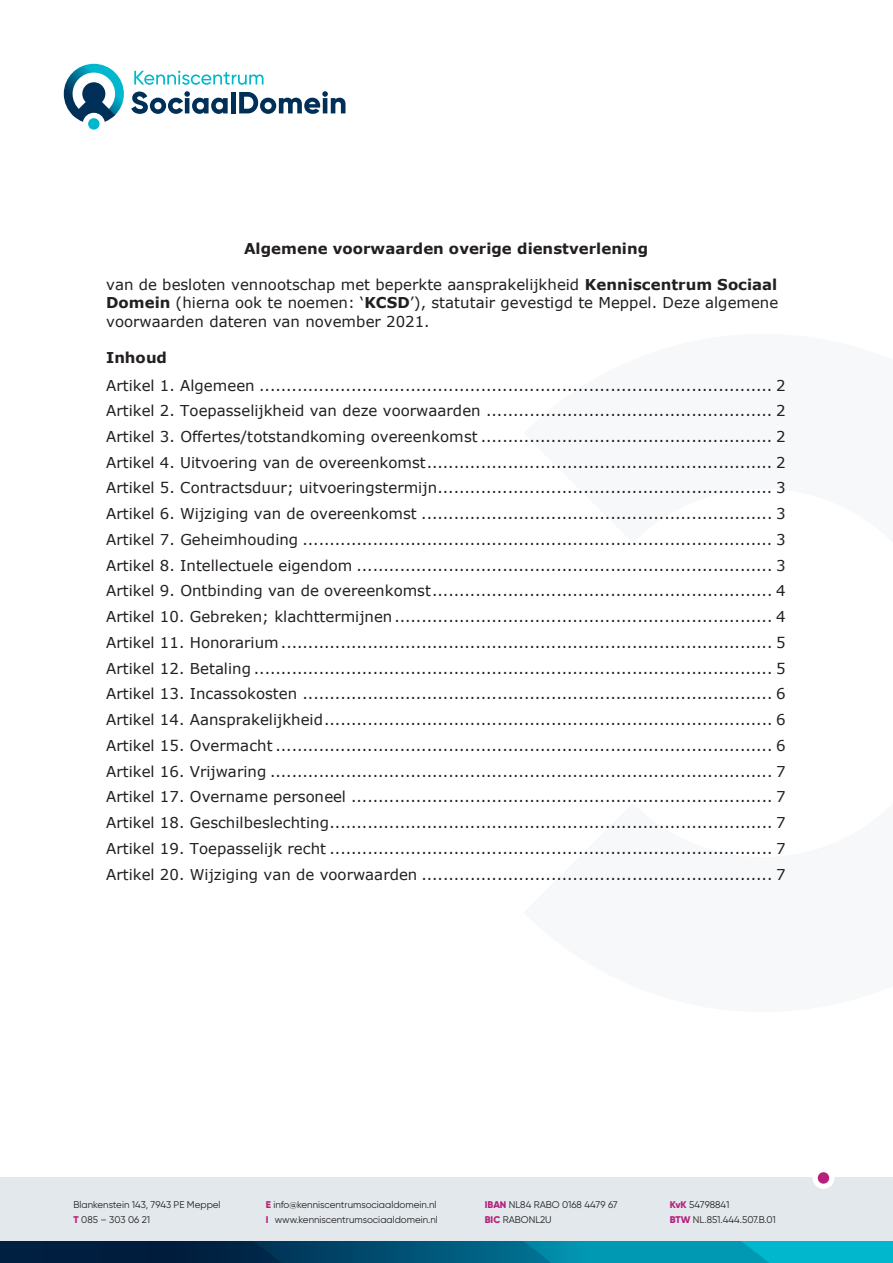
<style>
.page{position:relative;width:893px;height:1263px;background:#fff}
.page>*{position:absolute;margin:0;border:0;box-sizing:border-box;transform-origin:0 0}
.t1{font:15px/25.8px "Verdana";color:#231f20;text-align:justify}
.t2{font:700 15px "Verdana";color:#231f20}
.t3{font:12px "Verdana";letter-spacing:-.005em;color:#231f20}
.t4{font:9.75px "Gilroy";color:#231f20}
.s1{font-weight:700}
.s2{font-weight:800;color:#b5207a}
.s3{color:#0070c0}
</style>
<div class="page">
<div style="left:0;top:1178px;width:893px;height:85px;background:#e2e8eb"></div>
<svg style="left:131px;top:91px;width:97px;height:23px"></svg>
<div style="left:231px;top:92px;width:5px;height:21px;background:#003058"></div>
<svg style="left:239px;top:91px;width:106px;height:23px"></svg>
<svg style="left:134px;top:71px;width:129px;height:14px"></svg>
<div style="left:88px;top:118px;width:12px;height:12px;background:#00b7ce;border-radius:50%"></div>
<svg style="left:64px;top:64px;width:60px;height:58px"></svg>
<div style="left:812px;top:1167px;width:22px;height:22px;background:#fff;border-radius:50%"></div>
<div style="left:818px;top:1172px;width:11px;height:12px;background:#b5207a;border-radius:50%"></div>
<svg style="left:0;top:1242px;width:893px;height:21px;background:#006381"></svg>
<p class="t2" style="left:244px;top:238px;width:406px">Algemene voorwaarden overige dienstverlening</p>
<p class="t1" style="left:106px;top:276px;width:674px;line-height:18.1px">van de besloten vennootschap met beperkte aansprakelijkheid <span class="s1">Kenniscentrum Sociaal Domein</span> (hierna ook te noemen: ‘<span class="s1">KCSD</span>’), statutair gevestigd te Meppel. Deze algemene voorwaarden dateren van november 2021.</p>
<p class="t2" style="left:106px;top:347px;width:62px">Inhoud</p>
<p class="t1" style="left:106px;top:372px;width:681px">Artikel 1. Algemeen ............................................................................................... 2<br>Artikel 2. Toepasselijkheid van deze voorwaarden ..................................................... 2<br>Artikel 3. Offertes/totstandkoming overeenkomst ...................................................... 2<br>Artikel 4. Uitvoering van de overeenkomst................................................................ 2<br>Artikel 5. Contractsduur; uitvoeringstermijn.............................................................. 3<br>Artikel 6. Wijziging van de overeenkomst ................................................................. 3<br>Artikel 7. Geheimhouding ....................................................................................... 3<br>Artikel 8. Intellectuele eigendom ............................................................................. 3<br>Artikel 9. Ontbinding van de overeenkomst............................................................... 4<br>Artikel 10. Gebreken; klachttermijnen...................................................................... 4<br>Artikel 11. Honorarium........................................................................................... 5<br>Artikel 12. Betaling ................................................................................................ 5<br>Artikel 13. Incassokosten ....................................................................................... 6<br>Artikel 14. Aansprakelijkheid................................................................................... 6<br>Artikel 15. Overmacht ............................................................................................ 6<br>Artikel 16. Vrijwaring ............................................................................................. 7<br>Artikel 17. Overname personeel .............................................................................. 7<br>Artikel 18. Geschilbeslechting.................................................................................. 7<br>Artikel 19. Toepasselijk recht .................................................................................. 7<br>Artikel 20. Wijziging van de voorwaarden ................................................................. 7</p>
<p class="t4" style="left:74px;top:1199px;width:149px">Blankenstein 143, 7943 PE Meppel</p>
<p class="t4" style="left:74px;top:1214px;width:78px"><span class="s2">T</span> 085 – 303 06 21</p>
<p class="t4" style="left:266px;top:1199px;width:172px"><span class="s2">E</span> info@kenniscentrumsociaaldomein.nl</p>
<p class="t4" style="left:266px;top:1214px;width:174px"><span class="s2">I</span> www.kenniscentrumsociaaldomein.nl</p>
<p class="t4" style="left:485px;top:1199px;width:134px"><span class="s2">IBAN</span> NL84 RABO 0168 4479 67</p>
<p class="t4" style="left:485px;top:1214px;width:68px"><span class="s2">BIC</span> RABONL2U</p>
<p class="t4" style="left:670px;top:1199px;width:61px"><span class="s2">KvK</span> 54798841</p>
<p class="t4" style="left:670px;top:1214px;width:108px"><span class="s2">BTW</span> NL.851.444.507.B.01</p>
<p class="t3" style="left:165px;top:1201px;width:563px">Blankenstein 143, 7943 PE Meppel <span class="s3">•</span> 085 - 303 06 21 <span class="s3">•</span> info@kenniscentrumsociaaldomein.nl</p>
</div>
